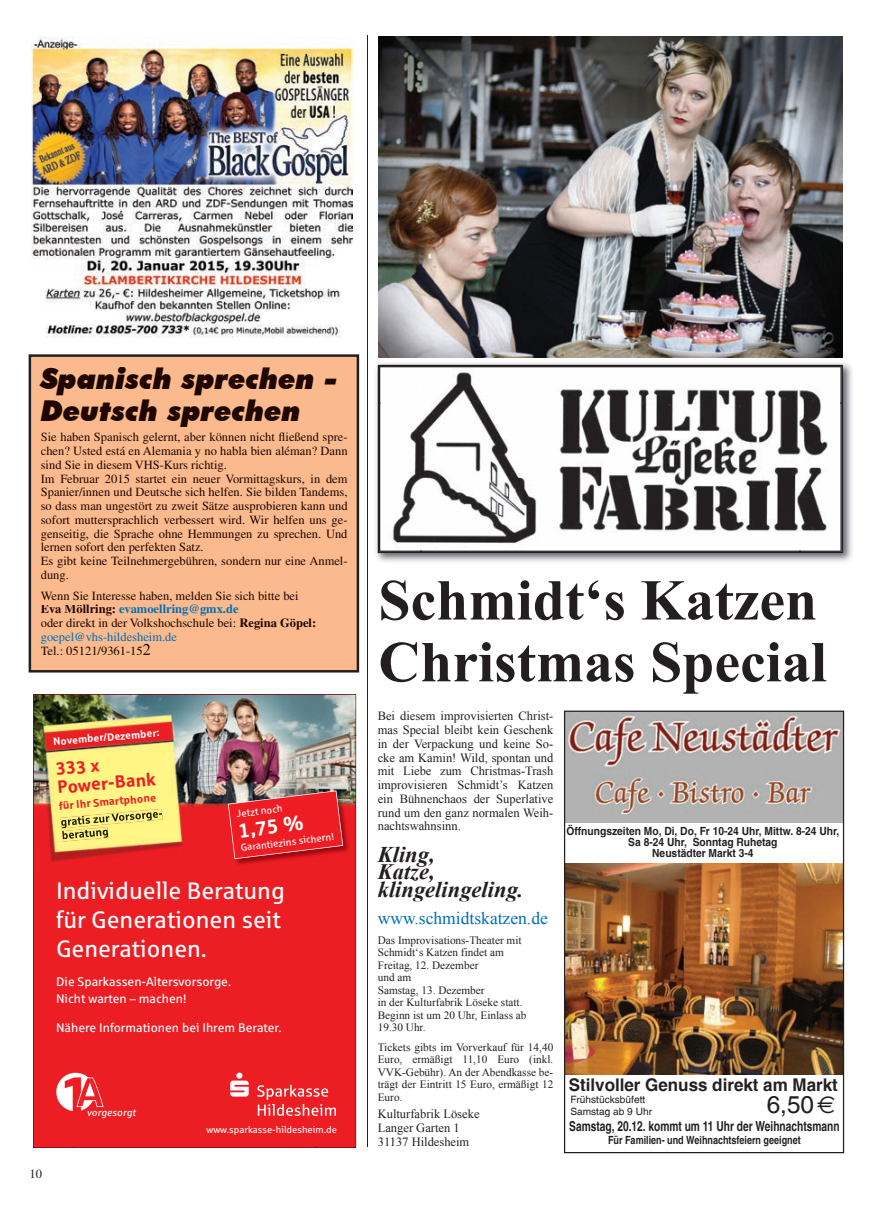
<style>
.page{position:relative;width:869px;height:1205px;background:#fff}
.page>*{position:absolute;margin:0;border:0;box-sizing:border-box;transform-origin:0 0}
.t1{font:700 57.88px/61.8px "Times New Roman";color:#231f20}
.t2{font:italic 900 28.75px/31.2px "Futura BT";color:#200600}
.t3{font:24.25px "Switzerland Plain";color:#231f20}
.t4{font:23.75px/28.8px "Sparkasse Rg";color:#fff}
.t5{font:italic 700 22.5px/17.5px "Times New Roman";color:#231f20}
.t6{font:700 19.88px "Sparkasse Rg";color:#fff}
.t7{font:700 17.62px/18.1px "Sparkasse Rg";color:#ee1d23}
.t8{font:700 17.5px "Switzerland";color:#231f20}
.t9{font:17.5px "Times New Roman";color:#006db8}
.t10{font:700 13.75px "Switzerland";color:#231f20;scale:.74 1}
.t11{font:12.5px/13.8px "Times";color:#200600}
.t12{font:12.5px/13.8px "Times New Roman";color:#231f20;text-align:justify}
.t13{font:12.5px/17.5px "Sparkasse Rg";color:#fff}
.t14{font:12.5px "Times";color:#231f20}
.t15{font:11.25px/12.5px "Times New Roman";color:#231f20}
.t16{font:700 11.25px/11.2px "Switzerland";color:#231f20;text-align:center;scale:.91 1}
.t17{font:700 11.25px "Switzerland";color:#231f20;scale:.8 1}
.t18{font:700 11px "Sparkasse Rg";color:#ee1d23}
.t19{font:700 10.5px "Sparkasse Rg";color:#fff}
.t20{font:10.12px/11.4px "Switzerland Plain";color:#231f20}
.t21{font:italic 10.12px "Sparkasse Rg";letter-spacing:.01em;color:#fff}
.t22{font:10px "Sparkasse Rg";color:#fff}
.t23{font:9.62px "Sparkasse Rg";color:#fff}
.s1{font-weight:700}
.s2{font-weight:700;color:#006db8}
.s3{color:#006db8}
.s4{font-family:"Times New Roman";font-size:16.25px}
.s5{font-family:"Euro Sans"}
</style>
<div class="page">
<svg style="left:29px;top:354px;width:330px;height:318px;fill:#faba8d"></svg>
<img style="left:376px;top:363px;width:476px;height:199px">
<img style="left:377px;top:365px;width:465px;height:188px">
<img style="left:379px;top:366px;width:462px;height:37px">
<img style="left:379px;top:403px;width:42px;height:149px">
<img style="left:799px;top:403px;width:42px;height:149px">
<img style="left:420px;top:514px;width:379px;height:38px">
<img style="left:74px;top:736px;width:241px;height:370px">
<svg style="left:230px;top:1072px;width:18px;height:24px"></svg>
<svg style="left:257px;top:1085px;width:58px;height:21px"></svg>
<div style="left:56px;top:1073px;width:39px;height:38px;background:#fff;border-radius:50%"></div>
<svg style="left:74px;top:1077px;width:29px;height:29px"></svg>
<img style="left:33px;top:694px;width:323px;height:42px">
<img style="left:33px;top:735px;width:41px;height:413px">
<img style="left:315px;top:735px;width:41px;height:413px">
<div style="left:73px;top:1106px;width:243px;height:42px;background:#ed1d24"></div>
<img style="left:227px;top:790px;width:122px;height:76px">
<img style="left:228px;top:790px;width:115px;height:69px">
<img style="left:61px;top:809px;width:101px;height:19px">
<img style="left:62px;top:827px;width:46px;height:14px">
<img style="left:32px;top:36px;width:321px;height:302px">
<div style="left:39px;top:367px;width:298px;height:28px;background:#faba8d"></div>
<div style="left:41px;top:399px;width:258px;height:28px;background:#faba8d"></div>
<div style="left:41px;top:433px;width:306px;height:11px;background:#faba8d"></div>
<div style="left:41px;top:446px;width:306px;height:12px;background:#faba8d"></div>
<div style="left:41px;top:460px;width:185px;height:11px;background:#faba8d"></div>
<div style="left:41px;top:474px;width:306px;height:11px;background:#faba8d"></div>
<div style="left:41px;top:488px;width:306px;height:11px;background:#faba8d"></div>
<div style="left:41px;top:501px;width:306px;height:12px;background:#faba8d"></div>
<div style="left:41px;top:515px;width:306px;height:11px;background:#faba8d"></div>
<div style="left:41px;top:529px;width:306px;height:11px;background:#faba8d"></div>
<div style="left:41px;top:543px;width:163px;height:11px;background:#faba8d"></div>
<div style="left:41px;top:556px;width:306px;height:12px;background:#faba8d"></div>
<div style="left:41px;top:570px;width:27px;height:11px;background:#faba8d"></div>
<div style="left:41px;top:591px;width:257px;height:10px;background:#faba8d"></div>
<div style="left:41px;top:605px;width:35px;height:8px;background:#faba8d"></div>
<div style="left:77px;top:605px;width:5px;height:8px;background:#faba8d"></div>
<div style="left:83px;top:605px;width:33px;height:11px;background:#faba8d"></div>
<div style="left:41px;top:619px;width:195px;height:8px;background:#faba8d"></div>
<div style="left:240px;top:618px;width:49px;height:12px;background:#faba8d"></div>
<div style="left:290px;top:619px;width:5px;height:8px;background:#faba8d"></div>
<div style="left:296px;top:619px;width:20px;height:11px;background:#faba8d"></div>
<div style="left:41px;top:646px;width:101px;height:9px;background:#faba8d"></div>
<div style="left:143px;top:644px;width:7px;height:11px;background:#faba8d"></div>
<img style="left:564px;top:710px;width:279px;height:443px">
<div style="left:566px;top:824px;width:272px;height:13px;background:#fff"></div>
<div style="left:628px;top:837px;width:148px;height:11px;background:#fff"></div>
<div style="left:652px;top:849px;width:101px;height:8px;background:#fff"></div>
<img style="left:378px;top:36px;width:464px;height:321px">
<hr style="left:377px;top:864px;width:56px;height:2px;background:#231f20">
<hr style="left:377px;top:881px;width:56px;height:2px;background:#231f20">
<hr style="left:366px;top:35px;width:1px;height:1112px;background:#231f20">
<h2 class="t2" style="left:41px;top:363px;width:298px">Spanisch sprechen -<br>Deutsch sprechen</h2>
<p class="t11" style="left:41px;top:430px;width:308px">Sie haben Spanisch gelernt, aber können nicht fließend spre&shy;chen? Usted está en Alemania y no habla bien aléman? Dann sind Sie in diesem VHS-Kurs richtig.<br>Im Februar 2015 startet ein neuer Vormittagskurs, in dem Spanier/innen und Deutsche sich helfen. Sie bilden Tandems, so dass man ungestört zu zweit Sätze ausprobieren kann und sofort muttersprachlich verbessert wird. Wir helfen uns ge&shy;genseitig, die Sprache ohne Hemmungen zu sprechen. Und lernen sofort den perfekten Satz.<br>Es gibt keine Teilnehmergebühren, sondern nur eine Anmel&shy;dung.</p>
<p class="t11" style="left:41px;top:588px;width:277px">Wenn Sie Interesse haben, melden Sie sich bitte bei <span class="s1">Eva Möllring:</span> <span class="s2">evamoellring@gmx.de<br></span>oder direkt in der Volkshochschule bei: <span class="s1">Regina Göpel: </span><span class="s3">goepel@vhs-hildesheim.de<br></span>Tel.: 05121/9361-15<span class="s4">2</span></p>
<p class="t19" style="left:53px;top:735px;width:108px;rotate:-5deg">November/Dezember:</p>
<h3 class="t7" style="left:55px;top:759px;width:100px;rotate:-5deg">333 x<br>Power-Bank</h3>
<p class="t18" style="left:58px;top:799px;width:99px;rotate:-5deg">für Ihr Smartphone</p>
<p class="t22" style="left:236px;top:808px;width:48px;rotate:-7deg">Jetzt noch</p>
<h3 class="t6" style="left:237px;top:818px;width:67px;rotate:-7deg">1,75 %</h3>
<p class="t22" style="left:240px;top:841px;width:95px;rotate:-7deg">Garantiezins sichern!</p>
<h3 class="t4" style="left:56px;top:876px;width:230px">Individuelle Beratung für Generationen seit<br>Generationen.</h3>
<p class="t13" style="left:56px;top:972px;width:177px">Die Sparkassen-Altersvorsorge.<br>Nicht warten – machen!</p>
<p class="t13" style="left:56px;top:1018px;width:227px">Nähere Informationen bei Ihrem Berater.</p>
<p class="t14" style="left:30px;top:1167px;width:14px">10</p>
<p class="t21" style="left:87px;top:1106px;width:50px">vorgesorgt</p>
<p class="t23" style="left:206px;top:1124px;width:132px">www.sparkasse-hildesheim.de</p>
<h1 class="t1" style="left:378px;top:568px;width:450px">Schmidt‘s Katzen<br>Christmas Special</h1>
<p class="t12" style="left:377px;top:709px;width:177px">Bei diesem improvisierten Christ&shy;mas Special bleibt kein Geschenk in der Verpackung und keine So&shy;cke am Kamin! Wild, spontan und mit Liebe zum Christmas-Trash improvisieren Schmidt’s Katzen ein Bühnenchaos der Superlative rund um den ganz normalen Weih&shy;nachtswahnsinn.</p>
<h3 class="t5" style="left:377px;top:845px;width:147px">Kling,<br>Katze, klingelingeling.</h3>
<h3 class="t9" style="left:377px;top:906px;width:171px">www.schmidtskatzen.de</h3>
<p class="t15" style="left:377px;top:933px;width:150px">Das Improvisations-Theater mit<br>Schmidt‘s Katzen findet am<br>Freitag, 12. Dezember<br>und am<br>Samstag, 13. Dezember<br>in der Kulturfabrik Löseke statt.<br>Beginn ist um 20 Uhr, Einlass ab<br>19.30 Uhr.</p>
<p class="t15" style="left:377px;top:1040px;width:177px;text-align:justify">Tickets gibts im Vorverkauf für 14,40<br>Euro, ermäßigt 11,10 Euro (inkl.<br>VVK-Gebühr). An der Abendkasse be&shy;trägt der Eintritt 15 Euro, ermäßigt 12<br>Euro.</p>
<p class="t12" style="left:377px;top:1107px;width:103px;text-align:left">Kulturfabrik Löseke<br>Langer Garten 1<br>31137 Hildesheim</p>
<p class="t16" style="left:566px;top:825px;width:301px">Öffnungszeiten Mo, Di, Do, Fr 10-24 Uhr, Mittw. 8-24 Uhr,<br>Sa 8-24 Uhr, Sonntag Ruhetag<br>Neustädter Markt 3-4</p>
<h3 class="t8" style="left:568px;top:1074px;width:270px">Stilvoller Genuss direkt am Markt</h3>
<h3 class="t3" style="left:766px;top:1089px;width:70px">6,50<span class="s5">€</span></h3>
<p class="t20" style="left:570px;top:1094px;width:83px">Frühstücksbüfett<br>Samstag ab 9 Uhr</p>
<p class="t10" style="left:569px;top:1118px;width:367px">Samstag, 20.12. kommt um 11 Uhr der Weihnachtsmann</p>
<p class="t17" style="left:608px;top:1133px;width:242px">Für Familien- und Weihnachtsfeiern geeignet</p>
</div>
